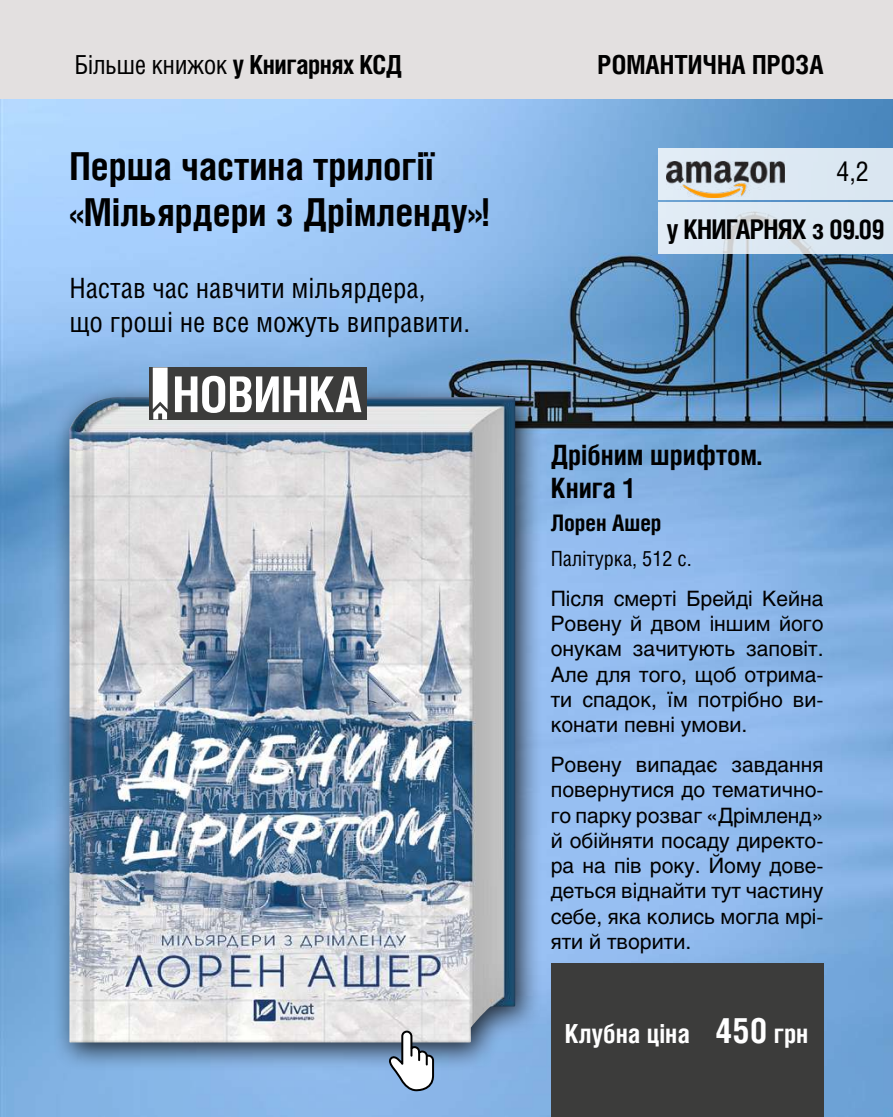
<style>
.page{position:relative;width:893px;height:1117px;background:#fff}
.page>*{position:absolute;margin:0;border:0;box-sizing:border-box;transform-origin:0 0}
.t1{font:700 38.5px/46.2px "Helios Cond";color:#000}
.t2{font:28px/33.6px "Helios Cond";color:#000}
.t3{font:700 28px/33.6px "Helios Cond";color:#000}
.t4{font:700 27.12px "Helios Cond";letter-spacing:-.03em;color:#000}
.t5{font:27.12px "Helios Cond";color:#000}
.t6{font:700 26.25px "Helios Cond";letter-spacing:-.02em;color:#000}
.t7{font:700 26.25px "Helios Cond";color:#fff}
.t8{font:700 26.25px "Helios Cond";color:#000}
.t9{font:700 22.75px "Helios Cond";color:#000}
.t10{font:21px/25.2px "Helios";color:#000;text-align:justify}
.t11{font:21px "Helios Cond";color:#000}
.s1{font-weight:400}
.s2{font-size:35px}
</style>
<div class="page">
<div style="left:0;top:0;width:893px;height:99px;background:#e3e0e0"></div>
<img style="left:0;top:99px;width:893px;height:1017px">
<div style="left:53px;top:381px;width:489px;height:690px;background:#000;opacity:.75"></div>
<img style="left:69px;top:397px;width:446px;height:645px">
<div style="left:551px;top:962px;width:272px;height:154px;background:#3c3c3b"></div>
<svg style="left:386px;top:1029px;width:49px;height:62px"></svg>
<div style="left:658px;top:149px;width:235px;height:51px;background:#dbe8f2"></div>
<img style="left:666px;top:161px;width:118px;height:36px">
<div style="left:149px;top:367px;width:218px;height:52px;background:#3c3c3b"></div>
<svg style="left:153px;top:367px;width:15px;height:52px"></svg>
<svg style="left:175px;top:375px;width:186px;height:38px"></svg>
<svg style="left:658px;top:202px;width:235px;height:52px;background:#dbe6f0"></svg>
<p class="t6" style="left:74px;top:49px;width:329px"><span class="s1">Більше книжок</span> у Книгарнях КСД</p>
<p class="t8" style="left:598px;top:49px;width:227px">РОМАНТИЧНА ПРОЗА</p>
<h1 class="t1" style="left:69px;top:142px;width:422px">Перша частина трилогії «Мільярдери з Дрімленду»!</h1>
<h2 class="t2" style="left:69px;top:271px;width:402px">Настав час навчити мільярдера,<br>що гроші не все можуть виправити.</h2>
<p class="t5" style="left:836px;top:155px;width:34px">4,2</p>
<p class="t4" style="left:667px;top:213px;width:220px">у КНИГАРНЯХ з 09.09</p>
<h2 class="t3" style="left:551px;top:437px;width:213px">Дрібним шрифтом.<br>Книга 1</h2>
<p class="t9" style="left:551px;top:509px;width:112px">Лорен Ашер</p>
<p class="t11" style="left:551px;top:545px;width:143px">Палітурка, 512 с.</p>
<p class="t10" style="left:551px;top:585px;width:274px">Після смерті Брейді Кейна Ровену й двом іншим його онукам зачитують заповіт.<br>Але для того, щоб отрима&shy;ти спадок, їм потрібно ви&shy;конати певні умови.</p>
<p class="t10" style="left:551px;top:751px;width:274px">Ровену випадає завдання повернутися до тематично&shy;го парку розваг «Дрімленд» й обійняти посаду директо&shy;ра на пів року. Йому дове&shy;деться віднайти тут частину себе, яка колись могла мрі&shy;яти й творити.</p>
<p class="t7" style="left:565px;top:1017px;width:245px">Клубна ціна <span class="s2">450</span> грн</p>
</div>
